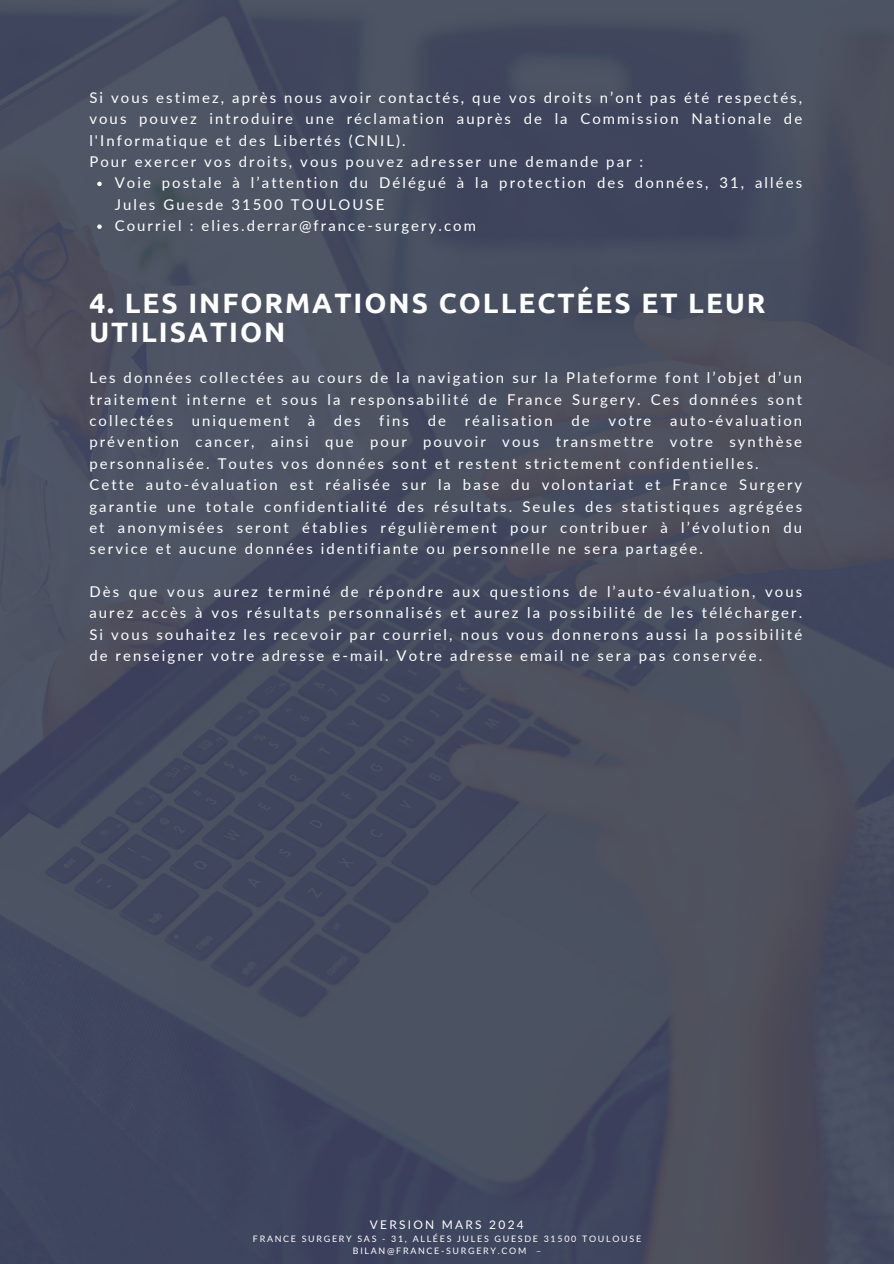
<style>
.page{position:relative;width:894px;height:1264px;background:#fff}
.page>*{position:absolute;margin:0;border:0;box-sizing:border-box;transform-origin:0 0}
.t1{font:700 28.05px/28.2px "Ubuntu";letter-spacing:.07em;color:#fff}
.t2{font:14.85px/21.3px "Lato";letter-spacing:.14em;color:#fff}
.t3{font:11.85px "Lato";letter-spacing:.19em;color:#fff}
.t4{font:8.85px/11.9px "Lato";letter-spacing:.19em;color:#fff;text-align:center}
</style>
<div class="page">
<img style="left:0;top:0;width:893px;height:1263px">
<svg style="left:97px;top:182px;width:5px;height:4px"></svg>
<svg style="left:97px;top:224px;width:5px;height:5px"></svg>
<p class="t2" style="left:89px;top:86px;width:714px">Si vous estimez, après nous avoir contactés, que vos droits n’ont pas été respectés, vous pouvez introduire une réclamation auprès de la Commission Nationale de l'Informatique et des Libertés (CNIL).<br>Pour exercer vos droits, vous pouvez adresser une demande par :</p>
<p class="t2" style="left:115px;top:172px;width:688px">Voie postale à l’attention du Délégué à la protection des données, 31, allées<br>Jules Guesde 31500 TOULOUSE<br>Courriel : elies.derrar@france-surgery.com</p>
<h1 class="t1" style="left:89px;top:289px;width:677px">4. LES INFORMATIONS COLLECTÉES ET LEUR<br>UTILISATION</h1>
<p class="t2" style="left:89px;top:367px;width:714px;text-align:justify">Les données collectées au cours de la navigation sur la Plateforme font l’objet d’un traitement interne et sous la responsabilité de France Surgery. Ces données sont collectées</p>
<p class="t2" style="left:89px;top:409px;width:714px;text-indent:580px">auto-évaluation prévention cancer, ainsi que pour pouvoir vous transmettre votre synthèse personnalisée. Toutes vos données sont et restent strictement confidentielles.<br>Cette auto-évaluation est réalisée sur la base du volontariat et France Surgery garantie une totale confidentialité des résultats. Seules des statistiques agrégées et anonymisées seront établies régulièrement pour contribuer à l’évolution du service et aucune données identifiante ou personnelle ne sera partagée.</p>
<p class="t2" style="left:89px;top:580px;width:714px;text-align:justify">Dès que vous aurez terminé de répondre aux questions de l’auto-évaluation, vous aurez accès à vos résultats personnalisés et aurez la possibilité de les télécharger.<br>Si vous souhaitez les recevoir par courriel, nous vous donnerons aussi la possibilité de renseigner votre adresse e-mail. Votre adresse email ne sera pas conservée.</p>
<p class="t2" style="left:192px;top:409px;width:99px">uniquement</p>
<p class="t2" style="left:307px;top:409px;width:9px">à</p>
<p class="t2" style="left:334px;top:409px;width:28px">des</p>
<p class="t2" style="left:379px;top:409px;width:31px">fins</p>
<p class="t2" style="left:427px;top:409px;width:20px">de</p>
<p class="t2" style="left:464px;top:409px;width:90px">réalisation</p>
<p class="t2" style="left:571px;top:409px;width:20px">de</p>
<p class="t2" style="left:608px;top:409px;width:45px">votre</p>
<p class="t3" style="left:370px;top:1216px;width:155px">VERSION MARS 2024</p>
<p class="t4" style="left:253px;top:1232px;width:389px">FRANCE SURGERY SAS - 31, ALLÉES JULES GUESDE 31500 TOULOUSE<br>BILAN@FRANCE-SURGERY.COM –</p>
</div>
